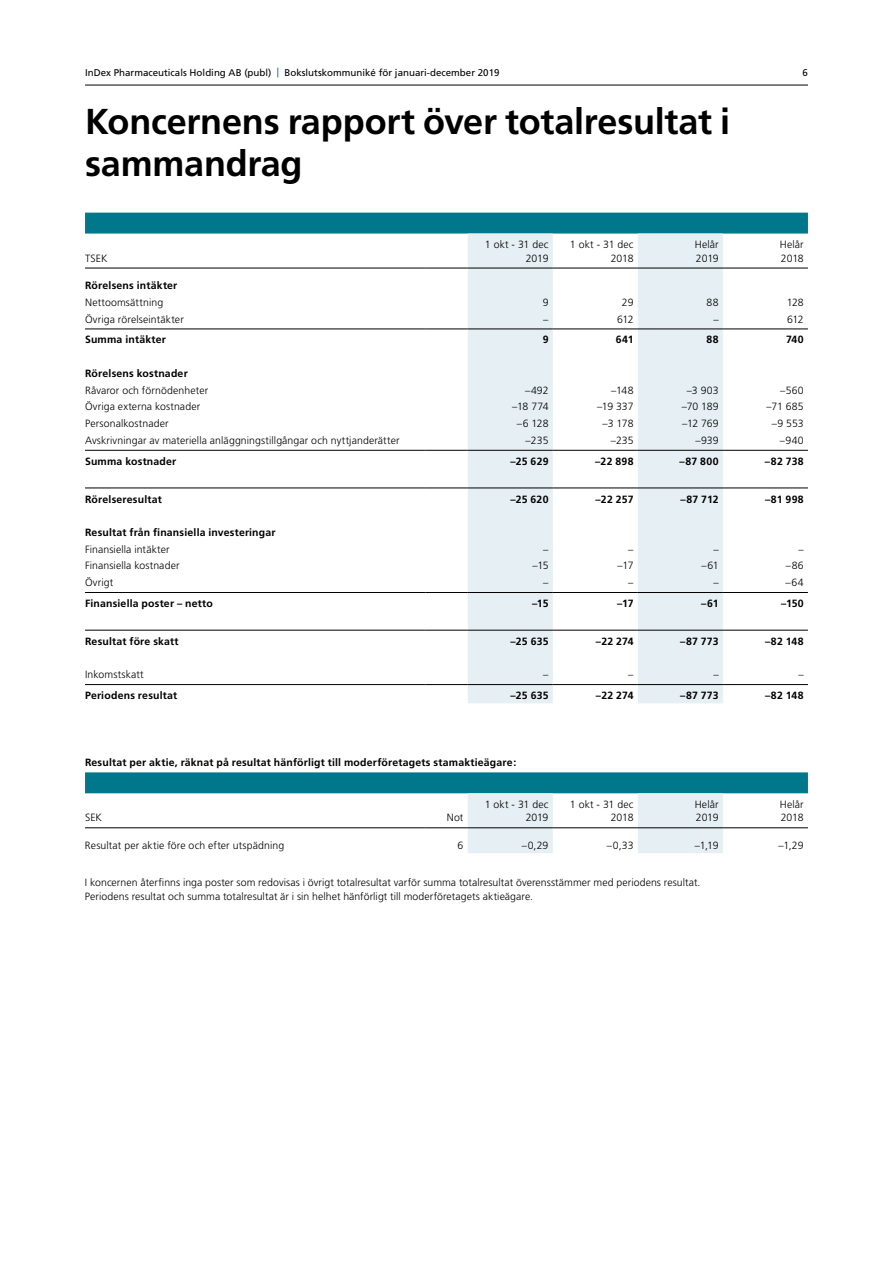
<style>
.page{position:relative;width:893px;height:1263px;background:#fff}
.page>*{position:absolute;margin:0;border:0;box-sizing:border-box;transform-origin:0 0}
.t1{font:700 36px/42px "Frutiger";letter-spacing:-.005em;color:#000}
.t2{font:300 10.5px/13.5px "Frutiger";letter-spacing:.01em;color:#000}
.t3{font:700 10.5px "Frutiger";letter-spacing:.015em;color:#000}
.t4{font:9.75px "Frutiger";color:#000}
.s1{color:#00778a}
</style>
<div class="page">
<hr style="left:85px;top:85px;width:723px;height:1px;background:#000">
<svg style="left:85px;top:213px;width:723px;height:580px"></svg>
<svg style="left:468px;top:234px;width:255px;height:619px;fill:#e6f0f4"></svg>
<hr style="left:85px;top:268px;width:340px;height:1px;background:#000">
<hr style="left:425px;top:268px;width:43px;height:1px;background:#000">
<hr style="left:468px;top:268px;width:85px;height:1px;background:#000">
<hr style="left:553px;top:268px;width:85px;height:1px;background:#000">
<hr style="left:638px;top:268px;width:85px;height:1px;background:#000">
<hr style="left:723px;top:268px;width:85px;height:1px;background:#000">
<hr style="left:85px;top:827px;width:340px;height:1px;background:#000">
<hr style="left:425px;top:827px;width:43px;height:1px;background:#000">
<hr style="left:468px;top:827px;width:85px;height:1px;background:#000">
<hr style="left:553px;top:827px;width:85px;height:1px;background:#000">
<hr style="left:638px;top:827px;width:85px;height:1px;background:#000">
<hr style="left:723px;top:827px;width:85px;height:1px;background:#000">
<hr style="left:85px;top:329px;width:340px;height:1px;background:#000">
<hr style="left:425px;top:329px;width:43px;height:1px;background:#000">
<hr style="left:468px;top:329px;width:85px;height:1px;background:#000">
<hr style="left:553px;top:329px;width:85px;height:1px;background:#000">
<hr style="left:638px;top:329px;width:85px;height:1px;background:#000">
<hr style="left:723px;top:329px;width:85px;height:1px;background:#000">
<hr style="left:85px;top:450px;width:340px;height:1px;background:#000">
<hr style="left:425px;top:450px;width:43px;height:1px;background:#000">
<hr style="left:468px;top:450px;width:85px;height:1px;background:#000">
<hr style="left:553px;top:450px;width:85px;height:1px;background:#000">
<hr style="left:638px;top:450px;width:85px;height:1px;background:#000">
<hr style="left:723px;top:450px;width:85px;height:1px;background:#000">
<hr style="left:85px;top:488px;width:340px;height:1px;background:#000">
<hr style="left:425px;top:488px;width:43px;height:1px;background:#000">
<hr style="left:468px;top:488px;width:85px;height:1px;background:#000">
<hr style="left:553px;top:488px;width:85px;height:1px;background:#000">
<hr style="left:638px;top:488px;width:85px;height:1px;background:#000">
<hr style="left:723px;top:488px;width:85px;height:1px;background:#000">
<hr style="left:85px;top:592px;width:340px;height:1px;background:#000">
<hr style="left:425px;top:592px;width:43px;height:1px;background:#000">
<hr style="left:468px;top:592px;width:85px;height:1px;background:#000">
<hr style="left:553px;top:592px;width:85px;height:1px;background:#000">
<hr style="left:638px;top:592px;width:85px;height:1px;background:#000">
<hr style="left:723px;top:592px;width:85px;height:1px;background:#000">
<hr style="left:85px;top:630px;width:340px;height:1px;background:#000">
<hr style="left:425px;top:630px;width:43px;height:1px;background:#000">
<hr style="left:468px;top:630px;width:85px;height:1px;background:#000">
<hr style="left:553px;top:630px;width:85px;height:1px;background:#000">
<hr style="left:638px;top:630px;width:85px;height:1px;background:#000">
<hr style="left:723px;top:630px;width:85px;height:1px;background:#000">
<hr style="left:85px;top:684px;width:340px;height:1px;background:#000">
<hr style="left:425px;top:684px;width:43px;height:1px;background:#000">
<hr style="left:468px;top:684px;width:85px;height:1px;background:#000">
<hr style="left:553px;top:684px;width:85px;height:1px;background:#000">
<hr style="left:638px;top:684px;width:85px;height:1px;background:#000">
<hr style="left:723px;top:684px;width:85px;height:1px;background:#000">
<p class="t4" style="left:85px;top:67px;width:416px">InDex Pharmaceuticals Holding AB (publ) <span class="s1">|</span> Bokslutskommuniké för januari-december 2019</p>
<p class="t4" style="left:802px;top:67px;width:7px">6</p>
<h1 class="t1" style="left:85px;top:100px;width:647px">Koncernens rapport över totalresultat i sammandrag</h1>
<p class="t2" style="left:85px;top:251px;width:24px">TSEK</p>
<p class="t2" style="left:485px;top:238px;width:65px;text-align:right">1 okt - 31 dec<br>2019</p>
<p class="t2" style="left:570px;top:238px;width:65px;text-align:right">1 okt - 31 dec<br>2018</p>
<p class="t2" style="left:695px;top:238px;width:25px">Helår<br>2019</p>
<p class="t2" style="left:780px;top:238px;width:25px">Helår<br>2018</p>
<p class="t3" style="left:85px;top:279px;width:94px">Rörelsens intäkter</p>
<p class="t2" style="left:85px;top:295px;width:80px">Nettoomsättning</p>
<p class="t2" style="left:543px;top:295px;width:7px">9</p>
<p class="t2" style="left:622px;top:295px;width:13px">29</p>
<p class="t2" style="left:707px;top:295px;width:14px">88</p>
<p class="t2" style="left:787px;top:295px;width:18px">128</p>
<p class="t2" style="left:85px;top:312px;width:100px">Övriga rörelseintäkter</p>
<p class="t2" style="left:543px;top:312px;width:7px">–</p>
<p class="t2" style="left:617px;top:312px;width:18px">612</p>
<p class="t2" style="left:713px;top:312px;width:7px">–</p>
<p class="t2" style="left:787px;top:312px;width:18px">612</p>
<p class="t3" style="left:85px;top:334px;width:82px">Summa intäkter</p>
<p class="t3" style="left:543px;top:334px;width:7px">9</p>
<p class="t3" style="left:616px;top:334px;width:19px">641</p>
<p class="t3" style="left:706px;top:334px;width:14px">88</p>
<p class="t3" style="left:786px;top:334px;width:19px">740</p>
<p class="t3" style="left:85px;top:367px;width:104px">Rörelsens kostnader</p>
<p class="t2" style="left:85px;top:383px;width:125px">Råvaror och förnödenheter</p>
<p class="t2" style="left:525px;top:383px;width:25px">–492</p>
<p class="t2" style="left:611px;top:383px;width:24px">–148</p>
<p class="t2" style="left:687px;top:383px;width:33px">–3 903</p>
<p class="t2" style="left:780px;top:383px;width:25px">–560</p>
<p class="t2" style="left:85px;top:400px;width:117px">Övriga externa kostnader</p>
<p class="t2" style="left:512px;top:400px;width:38px">–18 774</p>
<p class="t2" style="left:597px;top:400px;width:38px">–19 337</p>
<p class="t2" style="left:682px;top:400px;width:38px">–70 189</p>
<p class="t2" style="left:766px;top:400px;width:39px">–71 685</p>
<p class="t2" style="left:85px;top:417px;width:85px">Personalkostnader</p>
<p class="t2" style="left:517px;top:417px;width:33px">–6 128</p>
<p class="t2" style="left:603px;top:417px;width:32px">–3 178</p>
<p class="t2" style="left:682px;top:417px;width:38px">–12 769</p>
<p class="t2" style="left:772px;top:417px;width:33px">–9 553</p>
<p class="t2" style="left:85px;top:433px;width:316px">Avskrivningar av materiella anläggningstillgångar och nyttjanderätter</p>
<p class="t2" style="left:526px;top:433px;width:24px">–235</p>
<p class="t2" style="left:611px;top:433px;width:24px">–235</p>
<p class="t2" style="left:695px;top:433px;width:25px">–939</p>
<p class="t2" style="left:780px;top:433px;width:25px">–940</p>
<p class="t3" style="left:85px;top:455px;width:93px">Summa kostnader</p>
<p class="t3" style="left:510px;top:455px;width:40px">–25 629</p>
<p class="t3" style="left:595px;top:455px;width:40px">–22 898</p>
<p class="t3" style="left:680px;top:455px;width:41px">–87 800</p>
<p class="t3" style="left:765px;top:455px;width:40px">–82 738</p>
<p class="t3" style="left:85px;top:493px;width:78px">Rörelseresultat</p>
<p class="t3" style="left:510px;top:493px;width:40px">–25 620</p>
<p class="t3" style="left:595px;top:493px;width:40px">–22 257</p>
<p class="t3" style="left:681px;top:493px;width:39px">–87 712</p>
<p class="t3" style="left:765px;top:493px;width:40px">–81 998</p>
<p class="t3" style="left:85px;top:526px;width:192px">Resultat från finansiella investeringar</p>
<p class="t2" style="left:85px;top:542px;width:86px">Finansiella intäkter</p>
<p class="t2" style="left:543px;top:542px;width:7px">–</p>
<p class="t2" style="left:628px;top:542px;width:7px">–</p>
<p class="t2" style="left:713px;top:542px;width:7px">–</p>
<p class="t2" style="left:798px;top:542px;width:7px">–</p>
<p class="t2" style="left:85px;top:559px;width:96px">Finansiella kostnader</p>
<p class="t2" style="left:532px;top:559px;width:18px">–15</p>
<p class="t2" style="left:617px;top:559px;width:18px">–17</p>
<p class="t2" style="left:701px;top:559px;width:19px">–61</p>
<p class="t2" style="left:786px;top:559px;width:19px">–86</p>
<p class="t2" style="left:85px;top:576px;width:30px">Övrigt</p>
<p class="t2" style="left:543px;top:576px;width:7px">–</p>
<p class="t2" style="left:628px;top:576px;width:7px">–</p>
<p class="t2" style="left:713px;top:576px;width:7px">–</p>
<p class="t2" style="left:786px;top:576px;width:20px">–64</p>
<p class="t3" style="left:85px;top:597px;width:129px">Finansiella poster – netto</p>
<p class="t3" style="left:532px;top:597px;width:18px">–15</p>
<p class="t3" style="left:617px;top:597px;width:18px">–17</p>
<p class="t3" style="left:701px;top:597px;width:19px">–61</p>
<p class="t3" style="left:781px;top:597px;width:24px">–150</p>
<p class="t3" style="left:85px;top:635px;width:95px">Resultat före skatt</p>
<p class="t3" style="left:510px;top:635px;width:40px">–25 635</p>
<p class="t3" style="left:596px;top:635px;width:39px">–22 274</p>
<p class="t3" style="left:680px;top:635px;width:40px">–87 773</p>
<p class="t3" style="left:765px;top:635px;width:40px">–82 148</p>
<p class="t2" style="left:85px;top:668px;width:60px">Inkomstskatt</p>
<p class="t2" style="left:543px;top:668px;width:7px">–</p>
<p class="t2" style="left:628px;top:668px;width:7px">–</p>
<p class="t2" style="left:713px;top:668px;width:7px">–</p>
<p class="t2" style="left:798px;top:668px;width:7px">–</p>
<p class="t3" style="left:85px;top:689px;width:94px">Periodens resultat</p>
<p class="t3" style="left:510px;top:689px;width:40px">–25 635</p>
<p class="t3" style="left:596px;top:689px;width:39px">–22 274</p>
<p class="t3" style="left:680px;top:689px;width:40px">–87 773</p>
<p class="t3" style="left:765px;top:689px;width:40px">–82 148</p>
<p class="t3" style="left:85px;top:756px;width:433px">Resultat per aktie, räknat på resultat hänförligt till moderföretagets stamaktieägare:</p>
<p class="t2" style="left:85px;top:811px;width:19px">SEK</p>
<p class="t2" style="left:447px;top:811px;width:18px">Not</p>
<p class="t2" style="left:485px;top:797px;width:65px;text-align:right">1 okt - 31 dec<br>2019</p>
<p class="t2" style="left:570px;top:797px;width:65px;text-align:right">1 okt - 31 dec<br>2018</p>
<p class="t2" style="left:695px;top:797px;width:25px">Helår<br>2019</p>
<p class="t2" style="left:780px;top:797px;width:25px">Helår<br>2018</p>
<p class="t2" style="left:85px;top:838px;width:201px">Resultat per aktie före och efter utspädning</p>
<p class="t2" style="left:458px;top:838px;width:7px">6</p>
<p class="t2" style="left:522px;top:838px;width:28px">–0,29</p>
<p class="t2" style="left:607px;top:838px;width:28px">–0,33</p>
<p class="t2" style="left:695px;top:838px;width:25px">–1,19</p>
<p class="t2" style="left:778px;top:838px;width:27px">–1,29</p>
<p class="t2" style="left:85px;top:876px;width:617px">I koncernen återfinns inga poster som redovisas i övrigt totalresultat varför summa totalresultat överensstämmer med periodens resultat.<br>Periodens resultat och summa totalresultat är i sin helhet hänförligt till moderföretagets aktieägare.</p>
</div>
